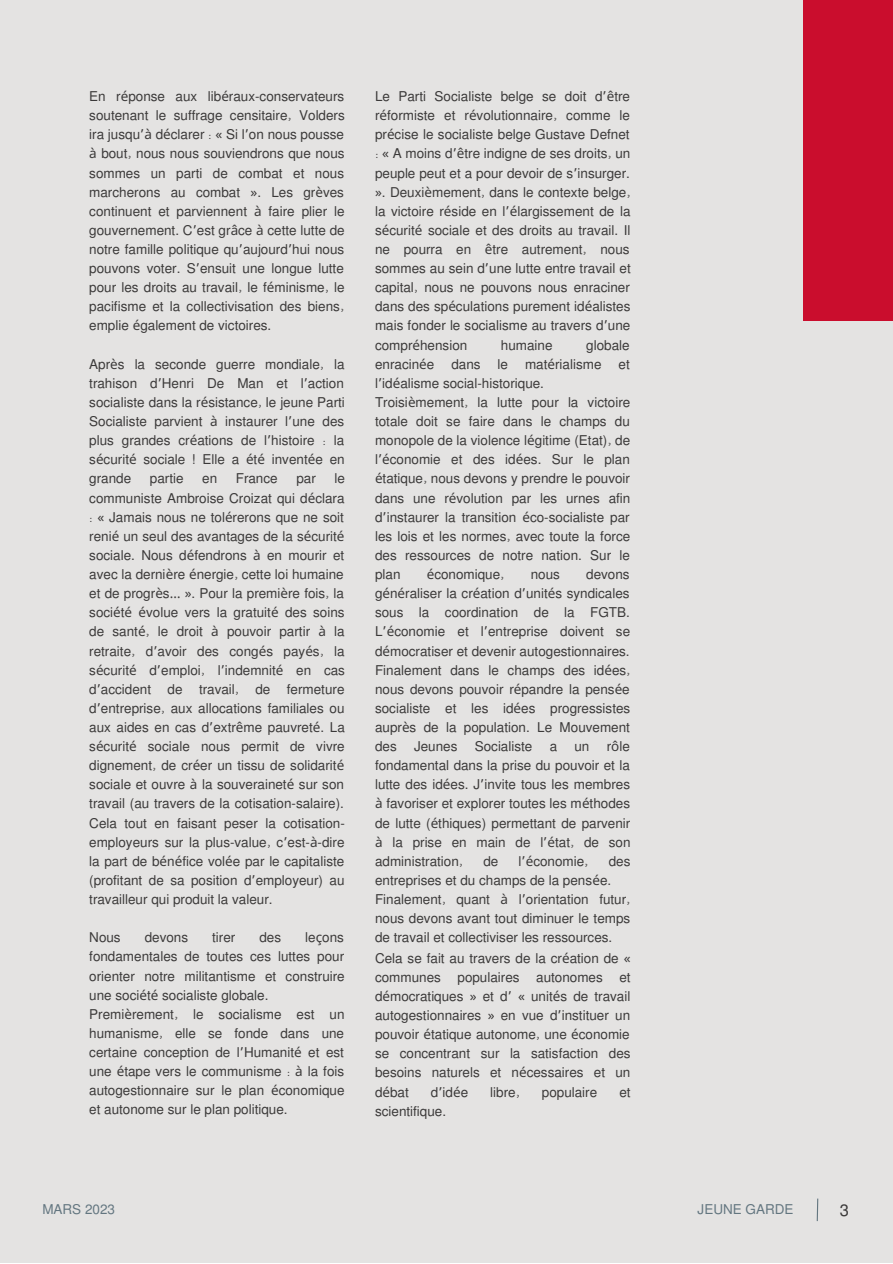
<style>
.page{position:relative;width:893px;height:1264px;background:#fff}
.page>*{position:absolute;margin:0;border:0;box-sizing:border-box;transform-origin:0 0}
.t1{font:16.5px "Mukti";color:#3b3939}
.t2{font:13.5px/19px "Mukti";color:#3b3939;text-align:justify}
.t3{font:13.5px "Mukti";color:#637680}
.s1{font-family:"Noto Sans"}
.s2{font-family:"Noto Sans Gurmukhi"}
</style>
<div class="page">
<div style="left:0;top:0;width:892px;height:1262px;background:#e4e3e2"></div>
<svg style="left:816px;top:1198px;width:2px;height:24px"></svg>
<div style="left:803px;top:0;width:89px;height:320px;background:#ca0d2d"></div>
<p class="t2" style="left:89px;top:86px;width:257px">En r<span class="s1">é</span>ponse aux lib<span class="s1">é</span>raux-conservateurs soutenant le suffrage censitaire, Volders ira jusqu<span class="s2">’</span><span class="s1">à</span> d<span class="s1">é</span>clarer : <span class="s1">«</span> Si l<span class="s2">’</span>on nous pousse <span class="s1">à</span> bout, nous nous souviendrons que nous sommes un parti de combat et nous marcherons au combat <span class="s1">»</span>. Les gr<span class="s1">è</span>ves continuent et parviennent <span class="s1">à</span> faire plier le gouvernement. C<span class="s2">’</span>est gr<span class="s1">â</span>ce <span class="s1">à</span> cette lutte de notre famille politique qu<span class="s2">’</span>aujourd<span class="s2">’</span>hui nous pouvons voter. S<span class="s2">’</span>ensuit une longue lutte pour les droits au travail, le f<span class="s1">é</span>minisme, le pacifisme et la collectivisation des biens, emplie <span class="s1">é</span>galement de victoires.</p>
<p class="t2" style="left:89px;top:354px;width:257px">Apr<span class="s1">è</span>s la seconde guerre mondiale, la trahison d<span class="s2">’</span>Henri De Man et l<span class="s2">’</span>action socialiste dans la r<span class="s1">é</span>sistance, le jeune Parti Socialiste parvient <span class="s1">à</span> instaurer l<span class="s2">’</span>une des plus grandes cr<span class="s1">é</span>ations de l<span class="s2">’</span>histoire : la s<span class="s1">é</span>curit<span class="s1">é</span> sociale ! Elle a <span class="s1">é</span>t<span class="s1">é</span> invent<span class="s1">é</span>e en grande</p>
<p class="t2" style="left:89px;top:468px;width:257px;text-indent:245px">le communiste Ambroise Croizat qui d<span class="s1">é</span>clara : <span class="s1">«</span> Jamais nous ne tol<span class="s1">é</span>rerons que ne soit reni<span class="s1">é</span> un seul des avantages de la s<span class="s1">é</span>curit<span class="s1">é </span>sociale. Nous d<span class="s1">é</span>fendrons <span class="s1">à</span> en mourir et avec la derni<span class="s1">è</span>re <span class="s1">é</span>nergie, cette loi humaine et de progr<span class="s1">è</span>s<span class="s2">…</span> <span class="s1">»</span>. Pour la premi<span class="s1">è</span>re fois, la soci<span class="s1">é</span>t<span class="s1">é é</span>volue vers la gratuit<span class="s1">é</span> des soins de sant<span class="s1">é</span>, le droit <span class="s1">à</span> pouvoir partir <span class="s1">à</span> la retraite, d<span class="s2">’</span>avoir des cong<span class="s1">é</span>s pay<span class="s1">é</span>s, la s<span class="s1">é</span>curit<span class="s1">é</span> d<span class="s2">’</span>emploi, l<span class="s2">’</span>indemnit<span class="s1">é</span> en cas d<span class="s2">’</span>accident de travail, de fermeture d<span class="s2">’</span>entreprise, aux allocations familiales ou aux aides en cas d<span class="s2">’</span>extr<span class="s1">ê</span>me pauvret<span class="s1">é</span>. La s<span class="s1">é</span>curit<span class="s1">é</span> sociale nous permit de vivre dignement, de cr<span class="s1">é</span>er un tissu de solidarit<span class="s1">é </span>sociale et ouvre <span class="s1">à</span> la souverainet<span class="s1">é</span> sur son travail (au travers de la cotisation-salaire).<br>Cela tout en faisant peser la cotisation&shy;employeurs sur la plus-value, c<span class="s2">’</span>est-<span class="s1">à</span>-dire la part de b<span class="s1">é</span>n<span class="s1">é</span>fice vol<span class="s1">é</span>e par le capitaliste (profitant de sa position d<span class="s2">’</span>employeur) au travailleur qui produit la valeur.</p>
<p class="t2" style="left:89px;top:927px;width:33px">Nous</p>
<p class="t2" style="left:145px;top:927px;width:45px">devons</p>
<p class="t2" style="left:212px;top:927px;width:25px">tirer</p>
<p class="t2" style="left:259px;top:927px;width:23px">des</p>
<p class="t2" style="left:150px;top:468px;width:35px">partie</p>
<p class="t2" style="left:202px;top:468px;width:16px">en</p>
<p class="t2" style="left:236px;top:468px;width:43px">France</p>
<p class="t2" style="left:296px;top:468px;width:21px">par</p>
<p class="t2" style="left:89px;top:927px;width:257px;text-align:left;text-indent:216px">le<span class="s1">ç</span>ons fondamentales de toutes ces luttes pour orienter notre militantisme et construire une soci<span class="s1">é</span>t<span class="s1">é</span> socialiste globale.<br>Premi<span class="s1">è</span>rement, le socialisme est un humanisme, elle se fonde dans une certaine conception de l<span class="s2">’</span>Humanit<span class="s1">é</span> et est une <span class="s1">é</span>tape vers le communisme : <span class="s1">à</span> la fois autogestionnaire sur le plan <span class="s1">é</span>conomique et autonome sur le plan politique.</p>
<p class="t2" style="left:375px;top:86px;width:257px">Le Parti Socialiste belge se doit d<span class="s2">’</span><span class="s1">ê</span>tre r<span class="s1">é</span>formiste et r<span class="s1">é</span>volutionnaire, comme le pr<span class="s1">é</span>cise le socialiste belge Gustave Defnet : <span class="s1">«</span> A moins d<span class="s2">’</span><span class="s1">ê</span>tre indigne de ses droits, un peuple peut et a pour devoir de s<span class="s2">’</span>insurger. <span class="s1">»</span>. Deuxi<span class="s1">è</span>mement, dans le contexte belge, la victoire r<span class="s1">é</span>side en l<span class="s2">’</span><span class="s1">é</span>largissement de la s<span class="s1">é</span>curit<span class="s1">é</span> sociale et des droits au travail. Il ne pourra en <span class="s1">ê</span>tre autrement, nous sommes au sein d<span class="s2">’</span>une lutte entre travail et capital, nous ne pouvons nous enraciner dans des sp<span class="s1">é</span>culations purement id<span class="s1">é</span>alistes mais fonder le socialisme au travers d<span class="s2">’</span>une compr<span class="s1">é</span>hension</p>
<p class="t2" style="left:501px;top:334px;width:53px">humaine</p>
<p class="t2" style="left:586px;top:334px;width:45px">globale</p>
<p class="t2" style="left:375px;top:354px;width:61px">enracin<span class="s1">é</span>e</p>
<p class="t2" style="left:451px;top:354px;width:31px">dans</p>
<p class="t2" style="left:497px;top:354px;width:12px">le</p>
<p class="t2" style="left:525px;top:354px;width:78px">mat<span class="s1">é</span>rialisme</p>
<p class="t2" style="left:618px;top:354px;width:13px">et</p>
<p class="t2" style="left:375px;top:373px;width:257px;text-align:left">l<span class="s2">’</span>id<span class="s1">é</span>alisme social-historique.<br>Troisi<span class="s1">è</span>mement, la lutte pour la victoire totale doit se faire dans le champs du monopole de la violence l<span class="s1">é</span>gitime (Etat), de l<span class="s2">’</span><span class="s1">é</span>conomie et des id<span class="s1">é</span>es. Sur le plan <span class="s1">é</span>tatique, nous devons y prendre le pouvoir dans une r<span class="s1">é</span>volution par les urnes afin d<span class="s2">’</span>instaurer la transition <span class="s1">é</span>co-socialiste par les lois et les normes, avec toute la force des ressources de notre nation. Sur le plan</p>
<p class="t2" style="left:427px;top:564px;width:79px"><span class="s1">é</span>conomique,</p>
<p class="t2" style="left:530px;top:564px;width:31px">nous</p>
<p class="t2" style="left:375px;top:564px;width:257px;text-indent:211px">devons g<span class="s1">é</span>n<span class="s1">é</span>raliser la cr<span class="s1">é</span>ation d<span class="s2">’</span>unit<span class="s1">é</span>s syndicales sous la coordination de la FGTB.<br>L<span class="s2">’</span><span class="s1">é</span>conomie et l<span class="s2">’</span>entreprise doivent se d<span class="s1">é</span>mocratiser et devenir autogestionnaires.<br>Finalement dans le champs des id<span class="s1">é</span>es, nous devons pouvoir r<span class="s1">é</span>pandre la pens<span class="s1">é</span>e socialiste et les id<span class="s1">é</span>es progressistes aupr<span class="s1">è</span>s de la population. Le Mouvement des</p>
<p class="t2" style="left:375px;top:736px;width:257px;text-indent:232px">r<span class="s1">ô</span>le fondamental dans la prise du pouvoir et la lutte des id<span class="s1">é</span>es. J<span class="s2">’</span>invite tous les membres <span class="s1">à</span> favoriser et explorer toutes les m<span class="s1">é</span>thodes de lutte (<span class="s1">é</span>thiques) permettant de parvenir <span class="s1">à</span> la prise en main de l<span class="s2">’</span><span class="s1">é</span>tat, de son administration,</p>
<p class="t2" style="left:414px;top:736px;width:45px">Jeunes</p>
<p class="t2" style="left:474px;top:736px;width:59px">Socialiste</p>
<p class="t2" style="left:549px;top:736px;width:9px">a</p>
<p class="t2" style="left:574px;top:736px;width:16px">un</p>
<p class="t2" style="left:483px;top:850px;width:16px">de</p>
<p class="t2" style="left:518px;top:850px;width:71px">l<span class="s2">’</span><span class="s1">é</span>conomie,</p>
<p class="t2" style="left:375px;top:850px;width:257px;text-align:left;text-indent:234px">des entreprises et du champs de la pens<span class="s1">é</span>e.<br>Finalement, quant <span class="s1">à</span> l<span class="s2">’</span>orientation futur, nous devons avant tout diminuer le temps de travail et collectiviser les ressources.</p>
<p class="t2" style="left:375px;top:947px;width:257px">Cela se fait au travers de la cr<span class="s1">é</span>ation de <span class="s1">« </span>communes populaires autonomes et d<span class="s1">é</span>mocratiques <span class="s1">»</span> et d<span class="s2">’</span> <span class="s1">«</span> unit<span class="s1">é</span>s de travail autogestionnaires <span class="s1">»</span> en vue d<span class="s2">’</span>instituer un pouvoir <span class="s1">é</span>tatique autonome, une <span class="s1">é</span>conomie se concentrant sur la satisfaction des besoins naturels et n<span class="s1">é</span>cessaires et un d<span class="s1">é</span>bat</p>
<p class="t2" style="left:431px;top:1081px;width:39px">d<span class="s2">’</span>id<span class="s1">é</span>e</p>
<p class="t2" style="left:490px;top:1081px;width:31px">libre,</p>
<p class="t2" style="left:542px;top:1081px;width:57px">populaire</p>
<p class="t2" style="left:619px;top:1081px;width:13px">et</p>
<p class="t2" style="left:375px;top:1100px;width:73px">scientifique.</p>
<p class="t3" style="left:42px;top:1199px;width:74px">MARS 2023</p>
<p class="t1" style="left:839px;top:1198px;width:11px">3</p>
<p class="t3" style="left:697px;top:1199px;width:97px">JEUNE GARDE</p>
</div>
